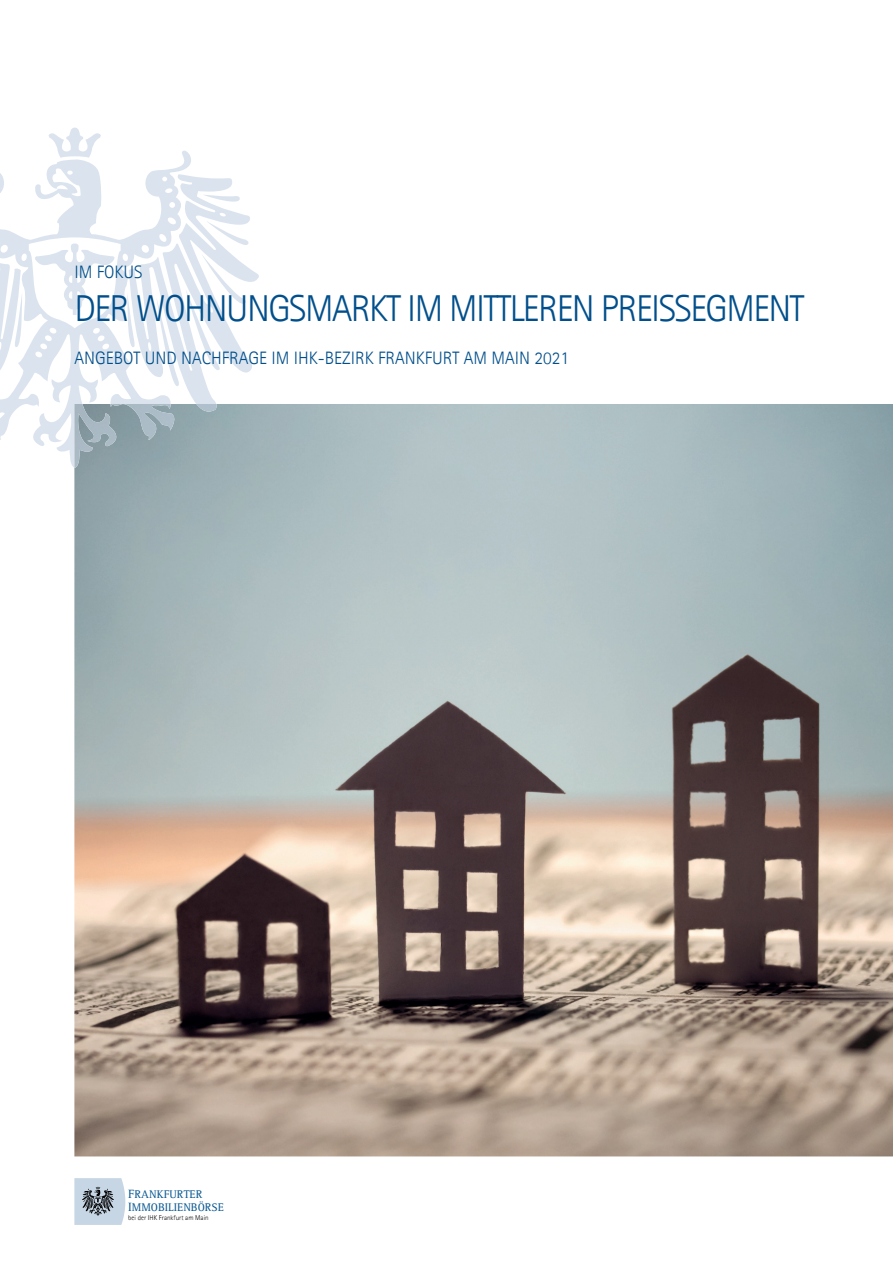
<style>
.page{position:relative;width:893px;height:1263px;background:#fff}
.page>*{position:absolute;margin:0;border:0;box-sizing:border-box;transform-origin:0 0}
.t1{font:300 37.5px "Agfa Rotis Sans Serif";letter-spacing:-.04em;color:#004f8c}
.t2{font:300 18px "Agfa Rotis Sans Serif";color:#004f8c}
.t3{font:11.4px/13.2px "Agfa Rotis Serif";color:#05558f}
.t4{font:300 7.05px "Agfa Rotis Sans Serif";color:#000001}
.s1{font-size:12.3px}
</style>
<div class="page">
<img style="left:74px;top:404px;width:819px;height:752px">
<svg style="left:0;top:128px;width:201px;height:340px"></svg>
<img style="left:74px;top:404px;width:105px;height:64px">
<svg style="left:0;top:174px;width:259px;height:230px"></svg>
<img style="left:196px;top:404px;width:21px;height:8px">
<svg style="left:14px;top:195px;width:235px;height:191px"></svg>
<svg style="left:74px;top:1178px;width:52px;height:47px;background:#aebbc7"></svg>
<p class="t2" style="left:74px;top:261px;width:70px">IM FOKUS</p>
<h1 class="t1" style="left:74px;top:286px;width:732px">DER WOHNUNGSMARKT IM MITTLEREN PREISSEGMENT</h1>
<p class="t2" style="left:74px;top:347px;width:496px">ANGEBOT UND NACHFRAGE IM IHK-BEZIRK FRANKFURT AM MAIN 2021</p>
<p class="t3" style="left:128px;top:1188px;width:97px"><span class="s1">F</span>RANKFURTER<br><span class="s1">I</span>MMOBILIENBÖRSE</p>
<p class="t4" style="left:128px;top:1213px;width:82px">bei der IHK Frankfurt am Main</p>
</div>
